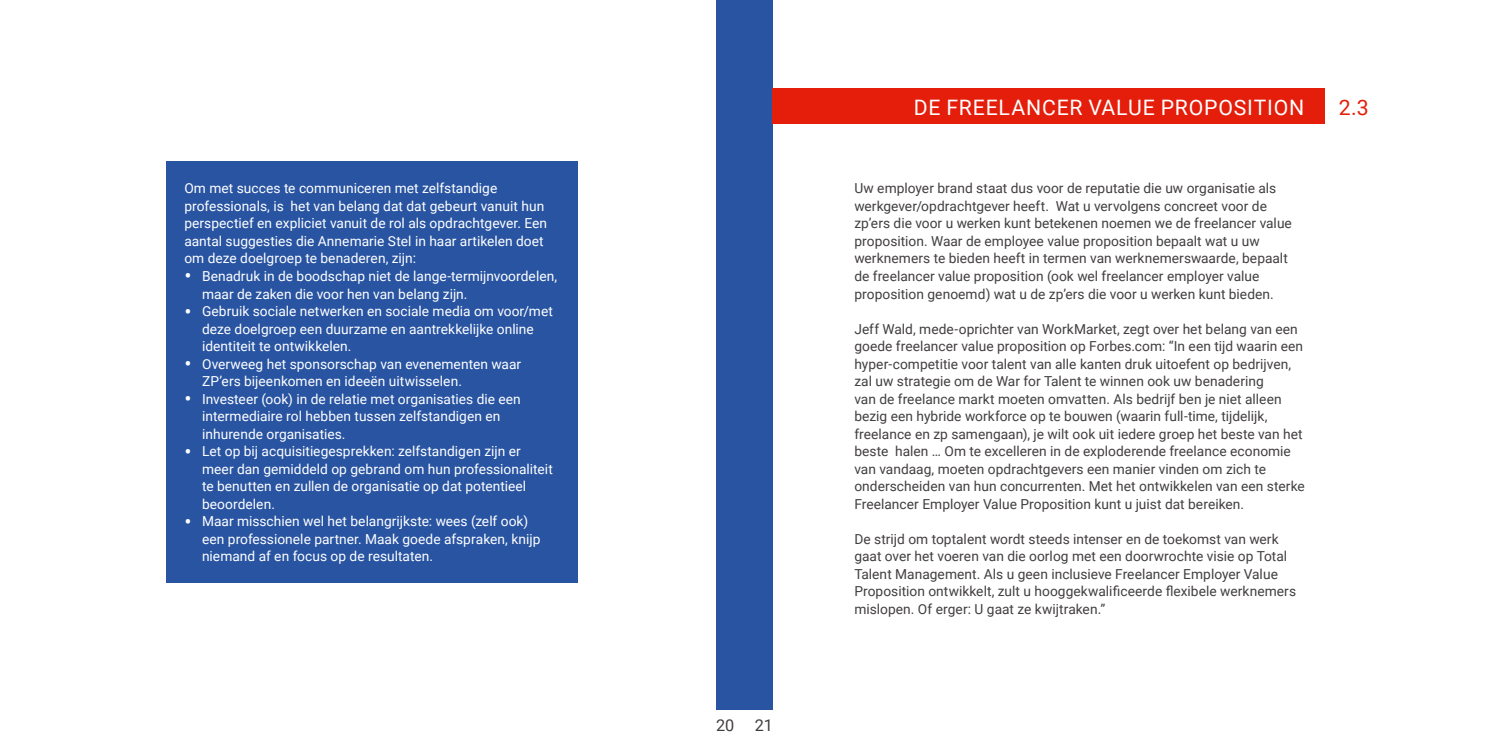
<style>
.page{position:relative;width:1489px;height:745px;background:#fff}
.page>*{position:absolute;margin:0;border:0;box-sizing:border-box;transform-origin:0 0}
.t1{font:21.25px "Roboto";letter-spacing:.035em;color:#fff}
.t2{font:21.25px "Roboto";color:#e41e0a}
.t3{font:16.25px "Roboto";color:#423e40}
.t4{font:13.75px/17.5px "Roboto";letter-spacing:.005em;color:#423e40}
.t5{font:13.75px/17.5px "Roboto";color:#fff}
.s1{font-size:21.25px}
</style>
<div class="page">
<div style="left:716px;top:0;width:56px;height:709px;background:#2854a2"></div>
<div style="left:167px;top:162px;width:411px;height:420px;background:#2854a2"></div>
<div style="left:772px;top:89px;width:552px;height:35px;background:#e41e0a"></div>
<p class="t5" style="left:184px;top:179px;width:364px">Om met succes te communiceren met zelfstandige professionals, is het van belang dat dat gebeurt vanuit hun perspectief en expliciet vanuit de rol als opdrachtgever. Een aantal suggesties die Annemarie Stel in haar artikelen doet om deze doelgroep te benaderen, zijn:</p>
<p class="t5" style="left:202px;top:267px;width:357px;text-indent:-18px"><span class="s1">•</span> Benadruk in de boodschap niet de lange-termijnvoordelen, maar de zaken die voor hen van belang zijn.</p>
<p class="t5" style="left:202px;top:302px;width:352px;text-indent:-18px"><span class="s1">•</span> Gebruik sociale netwerken en sociale media om voor/met deze doelgroep een duurzame en aantrekkelijke online identiteit te ontwikkelen.</p>
<p class="t5" style="left:202px;top:354px;width:320px;text-indent:-18px"><span class="s1">•</span> Overweeg het sponsorschap van evenementen waar<br>ZP’ers bijeenkomen en ideeën uitwisselen.</p>
<p class="t5" style="left:202px;top:389px;width:320px;text-indent:-18px"><span class="s1">•</span> Investeer (ook) in de relatie met organisaties die een intermediaire rol hebben tussen zelfstandigen en inhurende organisaties.</p>
<p class="t5" style="left:202px;top:442px;width:352px;text-indent:-18px"><span class="s1">•</span> Let op bij acquisitiegesprekken: zelfstandigen zijn er meer dan gemiddeld op gebrand om hun professionaliteit te benutten en zullen de organisatie op dat potentieel beoordelen.</p>
<p class="t5" style="left:202px;top:512px;width:340px;text-indent:-18px"><span class="s1">•</span> Maar misschien wel het belangrijkste: wees (zelf ook) een professionele partner. Maak goede afspraken, knijp niemand af en focus op de resultaten.</p>
<p class="t3" style="left:716px;top:713px;width:20px">20</p>
<p class="t3" style="left:755px;top:713px;width:19px">21</p>
<h1 class="t1" style="left:913px;top:92px;width:392px">DE FREELANCER VALUE PROPOSITION</h1>
<h1 class="t2" style="left:1338px;top:92px;width:32px">2.3</h1>
<p class="t4" style="left:854px;top:179px;width:439px">Uw employer brand staat dus voor de reputatie die uw organisatie als werkgever/opdrachtgever heeft. Wat u vervolgens concreet voor de zp’ers die voor u werken kunt betekenen noemen we de freelancer value proposition. Waar de employee value proposition bepaalt wat u uw werknemers te bieden heeft in termen van werknemerswaarde, bepaalt de freelancer value proposition (ook wel freelancer employer value proposition genoemd) wat u de zp’ers die voor u werken kunt bieden.</p>
<p class="t4" style="left:854px;top:319px;width:452px">Jeff Wald, mede-oprichter van WorkMarket, zegt over het belang van een goede freelancer value proposition op Forbes.com: “In een tijd waarin een hyper-competitie voor talent van alle kanten druk uitoefent op bedrijven, zal uw strategie om de War for Talent te winnen ook uw benadering<br>van de freelance markt moeten omvatten. Als bedrijf ben je niet alleen bezig een hybride workforce op te bouwen (waarin full-time, tijdelijk, freelance en zp samengaan), je wilt ook uit iedere groep het beste van het beste halen … Om te excelleren in de exploderende freelance economie van vandaag, moeten opdrachtgevers een manier vinden om zich te onderscheiden van hun concurrenten. Met het ontwikkelen van een sterke Freelancer Employer Value Proposition kunt u juist dat bereiken.</p>
<p class="t4" style="left:854px;top:529px;width:443px">De strijd om toptalent wordt steeds intenser en de toekomst van werk gaat over het voeren van die oorlog met een doorwrochte visie op Total Talent Management. Als u geen inclusieve Freelancer Employer Value Proposition ontwikkelt, zult u hooggekwalificeerde flexibele werknemers mislopen. Of erger: U gaat ze kwijtraken.”</p>
</div>
